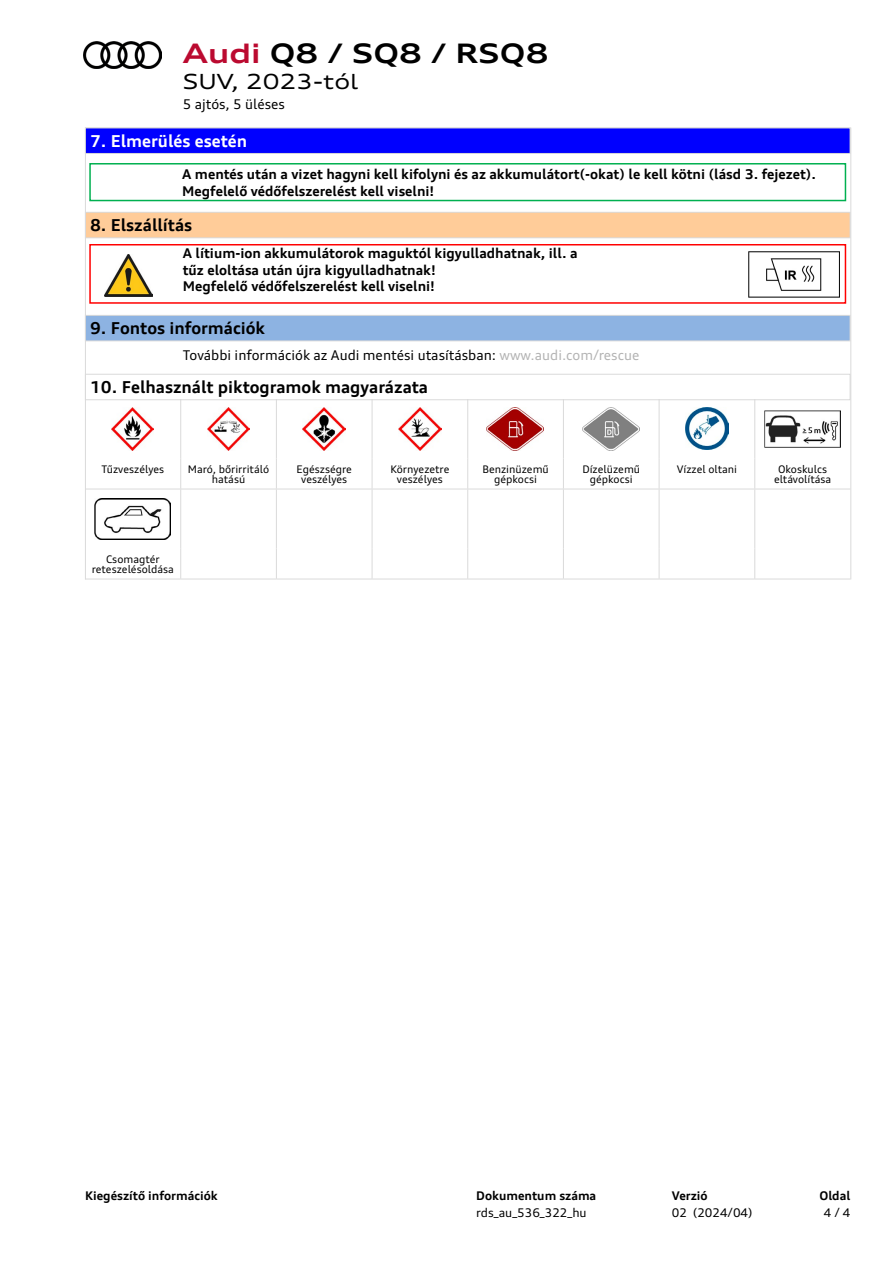
<style>
.page{position:relative;width:893px;height:1263px;background:#fff}
.page>*{position:absolute;margin:0;border:0;box-sizing:border-box;transform-origin:0 0}
.t1{font:700 expanded 27px "Audi Type";color:#000}
.t2{font:expanded 21px "Audi Type";color:#000}
.t3{font:700 16.5px "Audi Type";color:#000}
.t4{font:700 16.5px "Audi Type";color:#fff}
.t5{font:700 13.5px/16.5px "Audi Type";color:#000}
.t6{font:13.5px "Audi Type";color:#000}
.t7{font:700 12px "Audi Type";color:#000}
.t8{font:12px "Audi Type";color:#000}
.t9{font:10.5px/10.5px "Audi Type";color:#000;text-align:center}
.s1{color:#bb0a30}
.s2{color:#b3b3b3}
</style>
<div class="page">
<img style="left:104px;top:255px;width:48px;height:41px">
<div style="left:89px;top:244px;width:757px;height:60px;border:2px solid #f00"></div>
<img style="left:748px;top:251px;width:92px;height:46px">
<div style="left:85px;top:212px;width:765px;height:26px;background:#fc9"></div>
<div style="left:85px;top:212px;width:765px;height:26px;border:1px solid #dadada"></div>
<div style="left:85px;top:374px;width:765px;height:26px;border:1px solid #dadada"></div>
<hr style="left:276px;top:489px;width:1px;height:59px;background:#dadada">
<hr style="left:372px;top:489px;width:1px;height:59px;background:#dadada">
<hr style="left:467px;top:489px;width:1px;height:59px;background:#dadada">
<hr style="left:563px;top:489px;width:1px;height:59px;background:#dadada">
<hr style="left:659px;top:489px;width:1px;height:59px;background:#dadada">
<hr style="left:754px;top:489px;width:1px;height:59px;background:#dadada">
<hr style="left:276px;top:548px;width:1px;height:31px;background:#dadada">
<hr style="left:372px;top:548px;width:1px;height:31px;background:#dadada">
<hr style="left:467px;top:548px;width:1px;height:31px;background:#dadada">
<hr style="left:563px;top:548px;width:1px;height:31px;background:#dadada">
<hr style="left:659px;top:548px;width:1px;height:31px;background:#dadada">
<hr style="left:754px;top:548px;width:1px;height:31px;background:#dadada">
<hr style="left:181px;top:579px;width:95px;height:1px;background:#dadada">
<hr style="left:276px;top:579px;width:96px;height:1px;background:#dadada">
<hr style="left:372px;top:579px;width:96px;height:1px;background:#dadada">
<hr style="left:468px;top:579px;width:95px;height:1px;background:#dadada">
<hr style="left:563px;top:579px;width:96px;height:1px;background:#dadada">
<hr style="left:659px;top:579px;width:96px;height:1px;background:#dadada">
<hr style="left:755px;top:579px;width:95px;height:1px;background:#dadada">
<hr style="left:180px;top:399px;width:1px;height:59px;background:#dadada">
<hr style="left:276px;top:399px;width:1px;height:59px;background:#dadada">
<hr style="left:372px;top:399px;width:1px;height:59px;background:#dadada">
<hr style="left:467px;top:399px;width:1px;height:59px;background:#dadada">
<hr style="left:563px;top:399px;width:1px;height:59px;background:#dadada">
<hr style="left:180px;top:458px;width:1px;height:31px;background:#dadada">
<hr style="left:276px;top:458px;width:1px;height:31px;background:#dadada">
<hr style="left:372px;top:458px;width:1px;height:31px;background:#dadada">
<hr style="left:467px;top:458px;width:1px;height:31px;background:#dadada">
<hr style="left:563px;top:458px;width:1px;height:31px;background:#dadada">
<hr style="left:181px;top:489px;width:95px;height:1px;background:#dadada">
<hr style="left:276px;top:489px;width:96px;height:1px;background:#dadada">
<hr style="left:372px;top:489px;width:96px;height:1px;background:#dadada">
<hr style="left:468px;top:489px;width:95px;height:1px;background:#dadada">
<hr style="left:563px;top:489px;width:96px;height:1px;background:#dadada">
<hr style="left:659px;top:399px;width:1px;height:59px;background:#dadada">
<hr style="left:754px;top:399px;width:1px;height:59px;background:#dadada">
<hr style="left:659px;top:458px;width:1px;height:31px;background:#dadada">
<hr style="left:754px;top:458px;width:1px;height:31px;background:#dadada">
<hr style="left:659px;top:489px;width:96px;height:1px;background:#dadada">
<hr style="left:755px;top:489px;width:95px;height:1px;background:#dadada">
<hr style="left:85px;top:489px;width:96px;height:1px;background:#dadada">
<hr style="left:180px;top:489px;width:1px;height:59px;background:#dadada">
<hr style="left:180px;top:548px;width:1px;height:31px;background:#dadada">
<hr style="left:85px;top:579px;width:96px;height:1px;background:#dadada">
<img style="left:111px;top:407px;width:43px;height:43px">
<img style="left:207px;top:407px;width:43px;height:43px">
<img style="left:303px;top:407px;width:42px;height:43px">
<img style="left:399px;top:407px;width:42px;height:43px">
<img style="left:486px;top:407px;width:57px;height:43px">
<img style="left:582px;top:407px;width:57px;height:43px">
<img style="left:686px;top:407px;width:42px;height:43px">
<img style="left:764px;top:410px;width:77px;height:38px">
<img style="left:94px;top:499px;width:77px;height:40px">
<hr style="left:85px;top:128px;width:1px;height:451px;background:#dadada">
<hr style="left:850px;top:128px;width:1px;height:451px;background:#dadada">
<div style="left:89px;top:163px;width:757px;height:38px;border:2px solid #00b050"></div>
<div style="left:85px;top:128px;width:765px;height:25px;background:#00f"></div>
<div style="left:85px;top:128px;width:765px;height:26px;border:1px solid #dadada"></div>
<div style="left:85px;top:315px;width:765px;height:26px;background:#8db3e2"></div>
<div style="left:85px;top:315px;width:765px;height:26px;border:1px solid #dadada"></div>
<img style="left:84px;top:41px;width:78px;height:27px">
<h1 class="t1" style="left:183px;top:37px;width:367px"><span class="s1">Audi</span> Q8 / SQ8 / RSQ8</h1>
<h2 class="t2" style="left:183px;top:68px;width:177px">SUV, 2023-tól</h2>
<p class="t6" style="left:183px;top:96px;width:104px">5 ajtós, 5 üléses</p>
<p class="t4" style="left:90px;top:130px;width:159px">7. Elmerülés esetén</p>
<p class="t5" style="left:182px;top:166px;width:635px">A mentés után a vizet hagyni kell kifolyni és az akkumulátort(-okat) le kell kötni (lásd 3. fejezet).<br>Megfelelő védőfelszerelést kell viselni!</p>
<p class="t3" style="left:90px;top:215px;width:104px">8. Elszállítás</p>
<p class="t5" style="left:183px;top:245px;width:396px">A lítium-ion akkumulátorok maguktól kigyulladhatnak, ill. a tűz eloltása után újra kigyulladhatnak!<br>Megfelelő védőfelszerelést kell viselni!</p>
<p class="t3" style="left:90px;top:318px;width:176px">9. Fontos információk</p>
<p class="t6" style="left:183px;top:347px;width:458px">További információk az Audi mentési utasításban: <span class="s2">www.audi.com/rescue</span></p>
<p class="t3" style="left:90px;top:377px;width:340px">10. Felhasznált piktogramok magyarázata</p>
<p class="t9" style="left:101px;top:463px;width:64px">Tűzveszélyes</p>
<p class="t9" style="left:188px;top:463px;width:83px">Maró, bőrirritáló hatású</p>
<p class="t9" style="left:297px;top:463px;width:57px">Egészségre veszélyes</p>
<p class="t9" style="left:390px;top:463px;width:61px">Környezetre veszélyes</p>
<p class="t9" style="left:482px;top:463px;width:68px">Benzinüzemű gépkocsi</p>
<p class="t9" style="left:582px;top:463px;width:59px">Dízelüzemű gépkocsi</p>
<p class="t9" style="left:677px;top:463px;width:62px">Vízzel oltani</p>
<p class="t9" style="left:774px;top:463px;width:59px">Okoskulcs eltávolítása</p>
<p class="t9" style="left:92px;top:553px;width:84px">Csomagtér reteszelésoldása</p>
<p class="t7" style="left:85px;top:1188px;width:134px">Kiegészítő információk</p>
<p class="t7" style="left:476px;top:1188px;width:122px">Dokumentum száma</p>
<p class="t8" style="left:476px;top:1205px;width:112px">rds_au_536_322_hu</p>
<p class="t7" style="left:672px;top:1188px;width:37px">Verzió</p>
<p class="t8" style="left:672px;top:1205px;width:82px">02 (2024/04)</p>
<p class="t7" style="left:819px;top:1188px;width:33px">Oldal</p>
<p class="t8" style="left:824px;top:1205px;width:28px">4 / 4</p>
</div>
